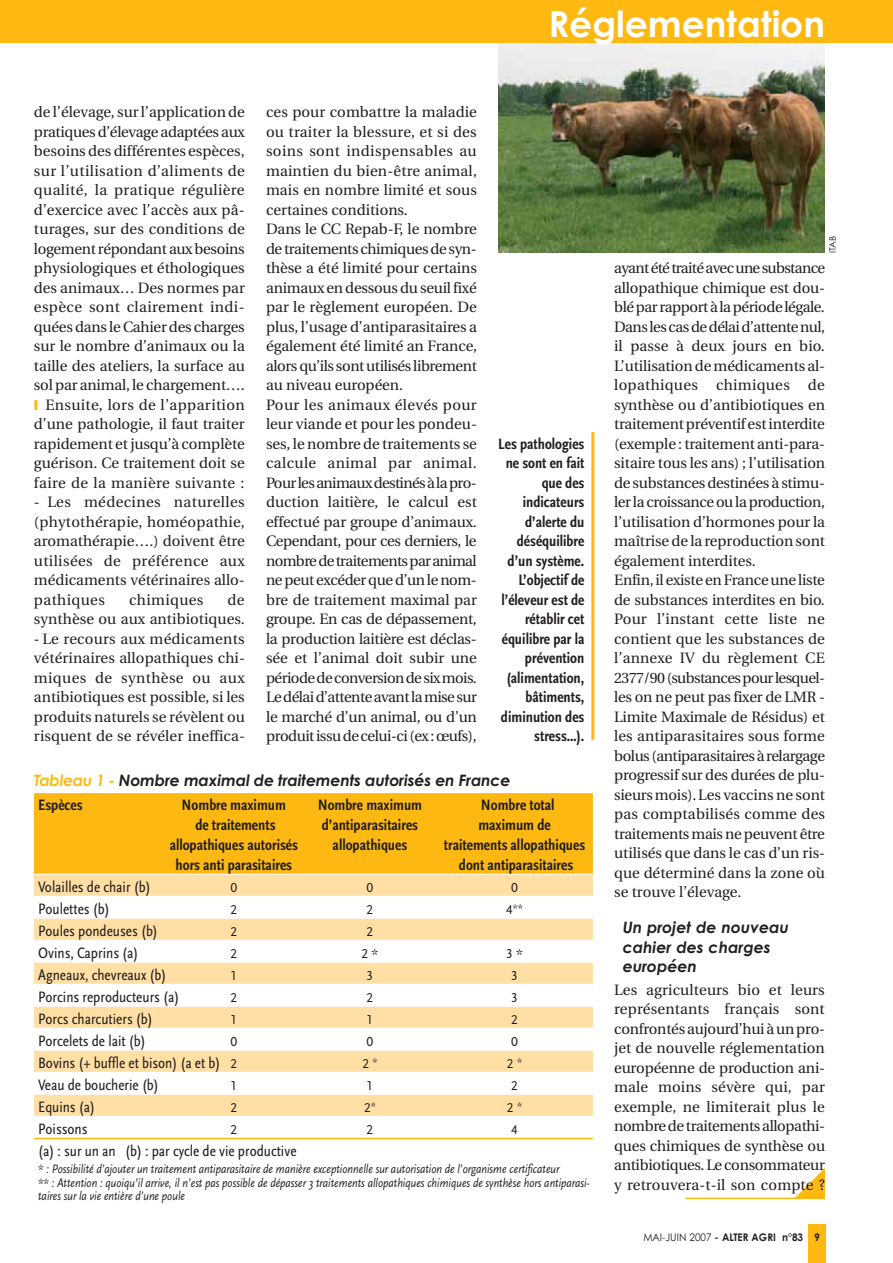
<style>
.page{position:relative;width:893px;height:1263px;background:#fff}
.page>*{position:absolute;margin:0;border:0;box-sizing:border-box;transform-origin:0 0}
.t1{font:700 36px "Century Gothic";color:#fff}
.t2{font:700 condensed 15.75px/19.5px "Scala Sans";color:#231f20;text-align:right}
.t3{font:15.75px "Scala Sans Regular Con";color:#231f20}
.t4{font:italic 700 15.75px/19.5px "Century Gothic";letter-spacing:-.01em;color:#231f20}
.t5{font:15px/19.5px "Utopia";letter-spacing:-.005em;color:#231f20;text-align:justify}
.t6{font:15px "Utopia";letter-spacing:.025em;color:#231f20}
.t7{font:13.5px "Scala Sans LF";color:#231f20}
.t8{font:italic 12.75px/13.5px "Scala Sans";color:#231f20;scale:.85 1}
.t9{font:700 10.5px "Century Gothic";color:#231f20;scale:.95 1}
.t10{font:10.2px "Scala Sans LF";color:#231f20}
.t11{font:9px "Century Gothic";color:#231f20}
.s1{font-family:"Scala Sans Bold Expert";color:#fdb912}
.s2{color:#fdb912}
.s3{font-size:13.5px}
.s4{font-family:"Scala Sans LF";font-size:13.5px}
.s5{font-weight:400}
</style>
<div class="page">
<img style="left:499px;top:43px;width:326px;height:210px">
<svg style="left:794px;top:1168px;width:31px;height:30px"></svg>
<hr style="left:685px;top:1198px;width:140px;height:1px;background:#fdb912">
<div style="left:808px;top:1225px;width:17px;height:38px;background:#fdb912"></div>
<div style="left:0;top:0;width:893px;height:43px;background:#fdb912"></div>
<div style="left:34px;top:793px;width:559px;height:21px;background:#fdb912"></div>
<div style="left:34px;top:813px;width:559px;height:21px;background:#fdb912"></div>
<div style="left:34px;top:833px;width:559px;height:21px;background:#fdb912"></div>
<div style="left:34px;top:853px;width:559px;height:21px;background:#fdb912"></div>
<div style="left:34px;top:875px;width:559px;height:21px;background:#ffdfa4"></div>
<div style="left:34px;top:919px;width:559px;height:21px;background:#ffdfa4"></div>
<div style="left:34px;top:963px;width:559px;height:21px;background:#ffdfa4"></div>
<div style="left:34px;top:1007px;width:559px;height:21px;background:#ffdfa4"></div>
<div style="left:34px;top:1051px;width:559px;height:21px;background:#ffdfa4"></div>
<div style="left:34px;top:1095px;width:559px;height:21px;background:#ffdfa4"></div>
<hr style="left:34px;top:1138px;width:559px;height:1px;background:#fdb912">
<hr style="left:591px;top:432px;width:3px;height:308px;background:#fdb912">
<h1 class="t1" style="left:548px;top:11px;width:278px">Réglementation</h1>
<p class="t5" style="left:34px;top:104px;width:212px">de l’élevage, sur l’application de pratiques d’élevage adaptées aux besoins des différentes espèces, sur l’utilisation d’aliments de qualité, la pratique régulière d’exercice avec l’accès aux pâ&shy;turages, sur des conditions de logement répondant aux besoins physiologiques et éthologiques des animaux… Des normes par espèce sont clairement indi&shy;quées dans le Cahier des charges sur le nombre d’animaux ou la taille des ateliers, la surface au sol par animal, le chargement…. <span class="s1">r</span> Ensuite, lors de l’apparition d’une pathologie, il faut traiter rapidement et jusqu’à complète guérison. Ce traitement doit se faire de la manière suivante :</p>
<p class="t5" style="left:34px;top:494px;width:212px">- Les médecines naturelles (phytothérapie, homéopathie, aromathérapie….) doivent être utilisées de préférence aux médicaments vétérinaires allo&shy;pathiques</p>
<p class="t5" style="left:266px;top:104px;width:212px;text-align:left">ces pour combattre la maladie ou traiter la blessure, et si des soins sont indispensables au maintien du bien-être animal, mais en nombre limité et sous certaines conditions.<br>Dans le CC Repab-F, le nombre de traitements chimiques de syn&shy;thèse a été limité pour certains animaux en dessous du seuil fixé par le règlement européen. De plus, l’usage d’antiparasitaires a également été limité an France, alors qu’ils sont utilisés librement au niveau européen.<br>Pour les animaux élevés pour leur viande et pour les pondeu&shy;ses, le nombre de traitements se calcule animal par animal.<br>Pour les animaux destinés à la pro&shy;duction laitière, le calcul est effectué par groupe d’animaux.<br>Cependant, pour ces derniers, le nombrede traitements par animal ne peut excéder que d’un le nom&shy;bre de traitement maximal par groupe. En cas de dépassement, la production laitière est déclas&shy;sée et l’animal doit subir une période de conversion de six mois.<br>Le délai d’attente avant la mise sur le marché d’un animal, ou d’un produit issu de celui-ci (ex : œufs),</p>
<p class="t4" style="left:34px;top:772px;width:478px"><span class="s2">Tableau 1 -</span> Nombre maximal de traitements autorisés en France</p>
<p class="t2" style="left:38px;top:796px;width:46px">Espèces</p>
<p class="t2" style="left:182px;top:796px;width:106px">Nombre maximum</p>
<p class="t2" style="left:318px;top:796px;width:106px">Nombre maximum</p>
<p class="t2" style="left:481px;top:796px;width:75px">Nombre total</p>
<p class="t2" style="left:195px;top:816px;width:82px">de traitements</p>
<p class="t2" style="left:322px;top:816px;width:98px">d’antiparasitaires</p>
<p class="t2" style="left:478px;top:816px;width:74px">maximum de</p>
<p class="t2" style="left:170px;top:836px;width:130px">allopathiques autorisés</p>
<p class="t2" style="left:333px;top:836px;width:76px">allopathiques</p>
<p class="t2" style="left:444px;top:836px;width:143px">traitements allopathiques</p>
<p class="t2" style="left:176px;top:856px;width:118px">hors anti parasitaires</p>
<p class="t2" style="left:459px;top:856px;width:116px">dont antiparasitaires</p>
<p class="t3" style="left:38px;top:880px;width:114px">Volailles de chair (b)</p>
<p class="t7" style="left:230px;top:880px;width:8px">0</p>
<p class="t7" style="left:366px;top:880px;width:8px">0</p>
<p class="t7" style="left:511px;top:880px;width:8px">0</p>
<p class="t3" style="left:38px;top:903px;width:73px">Poulettes (b)</p>
<p class="t7" style="left:230px;top:902px;width:8px">2</p>
<p class="t7" style="left:366px;top:902px;width:8px">2</p>
<p class="t10" style="left:506px;top:902px;width:18px"><span class="s3">4</span>**</p>
<p class="t3" style="left:38px;top:925px;width:121px">Poules pondeuses (b)</p>
<p class="t7" style="left:230px;top:924px;width:8px">2</p>
<p class="t7" style="left:366px;top:924px;width:8px">2</p>
<p class="t3" style="left:38px;top:947px;width:102px">Ovins, Caprins (a)</p>
<p class="t7" style="left:230px;top:946px;width:8px">2</p>
<p class="t7" style="left:361px;top:946px;width:18px">2 *</p>
<p class="t7" style="left:506px;top:946px;width:18px">3 *</p>
<p class="t3" style="left:38px;top:969px;width:130px">Agneaux, chevreaux (b)</p>
<p class="t7" style="left:230px;top:968px;width:8px">1</p>
<p class="t7" style="left:366px;top:968px;width:8px">3</p>
<p class="t7" style="left:511px;top:968px;width:8px">3</p>
<p class="t3" style="left:38px;top:991px;width:143px">Porcins reproducteurs (a)</p>
<p class="t7" style="left:230px;top:990px;width:8px">2</p>
<p class="t7" style="left:366px;top:990px;width:8px">2</p>
<p class="t7" style="left:511px;top:990px;width:8px">3</p>
<p class="t3" style="left:38px;top:1013px;width:116px">Porcs charcutiers (b)</p>
<p class="t7" style="left:230px;top:1012px;width:8px">1</p>
<p class="t7" style="left:366px;top:1012px;width:8px">1</p>
<p class="t7" style="left:511px;top:1012px;width:8px">2</p>
<p class="t3" style="left:38px;top:1035px;width:109px">Porcelets de lait (b)</p>
<p class="t7" style="left:230px;top:1034px;width:8px">0</p>
<p class="t7" style="left:366px;top:1034px;width:8px">0</p>
<p class="t7" style="left:511px;top:1034px;width:8px">0</p>
<p class="t3" style="left:38px;top:1057px;width:200px">Bovins (+ buffle et bison) (a et b) <span class="s4">2</span></p>
<p class="t7" style="left:362px;top:1056px;width:17px">2 <sup>*</sup></p>
<p class="t7" style="left:507px;top:1056px;width:17px">2 <sup>*</sup></p>
<p class="t3" style="left:38px;top:1079px;width:122px">Veau de boucherie (b)</p>
<p class="t7" style="left:230px;top:1078px;width:8px">1</p>
<p class="t7" style="left:367px;top:1078px;width:8px">1</p>
<p class="t7" style="left:511px;top:1078px;width:8px">2</p>
<p class="t3" style="left:38px;top:1101px;width:58px">Equins (a)</p>
<p class="t7" style="left:230px;top:1100px;width:8px">2</p>
<p class="t7" style="left:364px;top:1100px;width:13px">2<sup>*</sup></p>
<p class="t7" style="left:507px;top:1100px;width:17px">2 <sup>*</sup></p>
<p class="t3" style="left:38px;top:1123px;width:51px">Poissons</p>
<p class="t7" style="left:230px;top:1122px;width:8px">2</p>
<p class="t7" style="left:366px;top:1122px;width:8px">2</p>
<p class="t7" style="left:511px;top:1122px;width:8px">4</p>
<p class="t3" style="left:38px;top:1145px;width:260px">(a) : sur un an (b) : par cycle de vie productive</p>
<p class="t8" style="left:38px;top:1163px;width:650px">* : Possibilité d’ajouter un traitement antiparasitaire de manière exceptionnelle sur autorisation de l’organisme certificateur<br>** : Attention : quoiqu’il arrive, il n’est pas possible de dépasser 3 traitements allopathiques chimiques de synthèse hors antiparasi&shy;taires sur la vie entière d’une poule</p>
<p class="t2" style="left:498px;top:435px;width:88px">Les pathologies ne sont en fait que des indicateurs d’alerte du déséquilibre d’un système.<br>L’objectif de l’éleveur est de rétablir cet équilibre par la prévention (alimentation, bâtiments, diminution des stress…).</p>
<p class="t5" style="left:34px;top:591px;width:212px;text-align:right">de<br>synthèse ou aux antibiotiques.</p>
<p class="t5" style="left:34px;top:630px;width:212px">- Le recours aux médicaments vétérinaires allopathiques chi&shy;miques de synthèse ou aux antibiotiques est possible, si les produits naturels se révèlent ou risquent de se révéler ineffica-</p>
<p class="t6" style="left:129px;top:593px;width:76px">chimiques</p>
<p class="t11" style="left:829px;top:253px;width:18px;rotate:-90deg">ITAB</p>
<p class="t5" style="left:614px;top:260px;width:213px;text-align:left">ayant été traité avec une substance allopathique chimique est dou&shy;blé par rapport à la période légale.<br>Dans les cas de délai d’attente nul, il passe à deux jours en bio.<br>L’utilisation de médicaments al&shy;lopathiques chimiques de synthèse ou d’antibiotiques en traitement préventif est interdite (exemple : traitement anti-para&shy;sitaire tous les ans) ; l’utilisation de substances destinées à stimu&shy;ler la croissance ou la production, l’utilisation d’hormones pour la maîtrise de la reproduction sont également interdites.<br>Enfin, il existe en France une liste de substances interdites en bio.<br>Pour l’instant cette liste ne contient que les substances de l’annexe IV du règlement CE<br>2377/90 (substances pour lesquel&shy;les on ne peut pas fixer de LMR -<br>Limite Maximale de Résidus) et les antiparasitaires sous forme bolus (antiparasitaires à relargage progressif sur des durées de plu&shy;sieurs mois). Les vaccins ne sont pas comptabilisés comme des traitements mais ne peuvent être utilisés que dans le cas d’un ris&shy;que déterminé dans la zone où se trouve l’élevage.</p>
<p class="t4" style="left:623px;top:919px;width:168px">Un projet de nouveau cahier des charges européen</p>
<p class="t5" style="left:614px;top:981px;width:212px">Les agriculteurs bio et leurs représentants français sont confrontés aujourd’hui à un pro&shy;jet de nouvelle réglementation européenne de production ani&shy;male moins sévère qui, par exemple, ne limiterait plus le nombre de traitements allopathi&shy;ques chimiques de synthèse ou antibiotiques. Le consommateur y retrouvera-t-il son compte ?</p>
<p class="t9" style="left:643px;top:1233px;width:187px"><span class="s5">MAI-JUIN 2007</span> - ALTER AGRI n°83 9</p>
</div>
